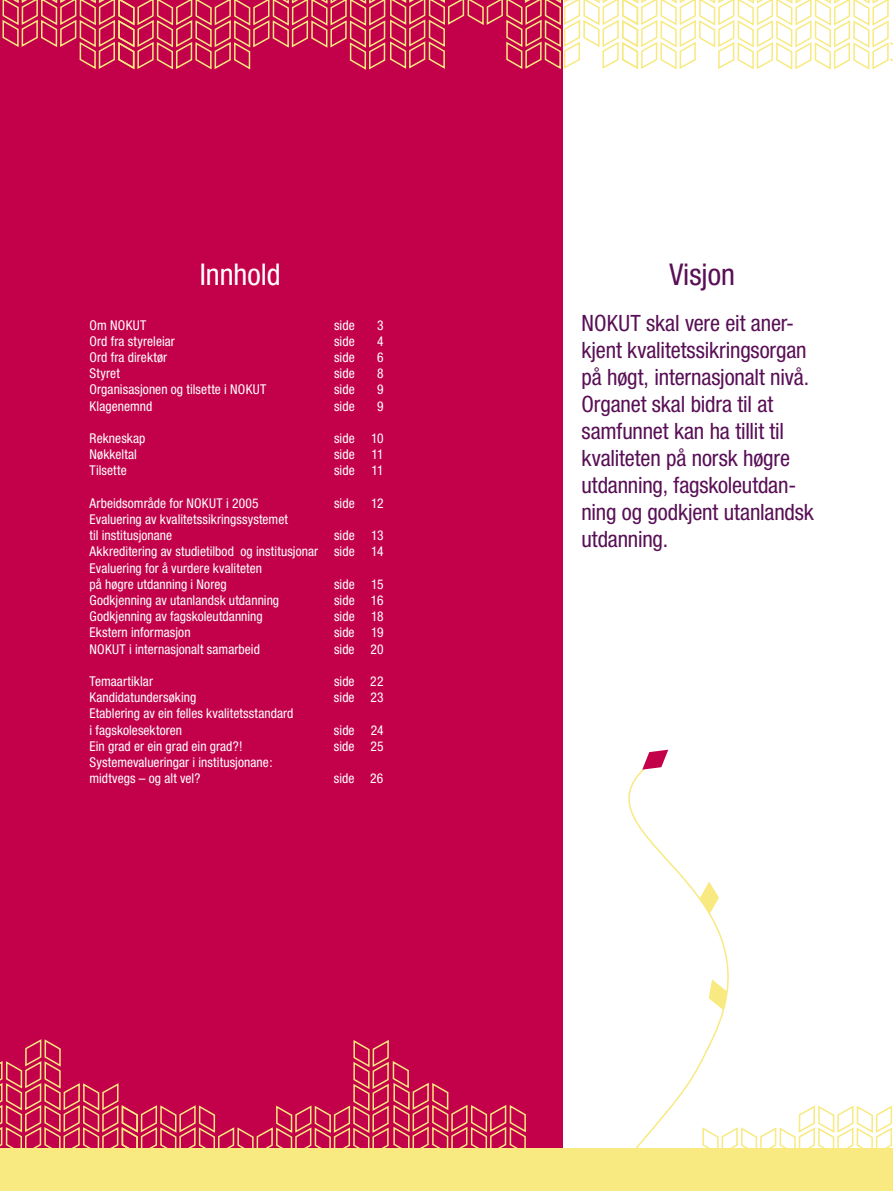
<style>
.page{position:relative;width:893px;height:1191px;background:#fff}
.page>*{position:absolute;margin:0;border:0;box-sizing:border-box;transform-origin:0 0}
.t1{font:condensed 30px "Helvetica Neue";color:#fff}
.t2{font:condensed 30px "Helvetica Neue";color:#590f56}
.t3{font:condensed 22.5px/27px "Helvetica Neue";letter-spacing:-.005em;color:#590f56}
.t4{font:condensed 13.5px/16.2px "Helvetica Neue";letter-spacing:.005em;color:#fff}
</style>
<div class="page">
<div style="left:0;top:0;width:562px;height:1191px;background:#c3004a"></div>
<div style="left:0;top:1148px;width:893px;height:43px;background:#f8e981"></div>
<svg style="left:0;top:1039px;width:893px;height:109px"></svg>
<svg style="left:2px;top:0;width:891px;height:71px"></svg>
<svg style="left:551px;top:756px;width:237px;height:392px"></svg>
<svg style="left:700px;top:881px;width:19px;height:33px"></svg>
<svg style="left:709px;top:979px;width:18px;height:31px"></svg>
<svg style="left:642px;top:749px;width:26px;height:20px"></svg>
<h1 class="t1" style="left:200px;top:256px;width:83px">Innhold</h1>
<p class="t4" style="left:90px;top:316px;width:58px">Om NOKUT</p>
<p class="t4" style="left:334px;top:316px;width:22px">side</p>
<p class="t4" style="left:377px;top:316px;width:8px">3</p>
<p class="t4" style="left:90px;top:333px;width:87px">Ord fra styreleiar</p>
<p class="t4" style="left:334px;top:333px;width:22px">side</p>
<p class="t4" style="left:377px;top:333px;width:8px">4</p>
<p class="t4" style="left:90px;top:349px;width:79px">Ord fra direktør</p>
<p class="t4" style="left:334px;top:349px;width:22px">side</p>
<p class="t4" style="left:377px;top:349px;width:8px">6</p>
<p class="t4" style="left:90px;top:365px;width:32px">Styret</p>
<p class="t4" style="left:334px;top:365px;width:22px">side</p>
<p class="t4" style="left:377px;top:365px;width:8px">8</p>
<p class="t4" style="left:90px;top:381px;width:178px">Organisasjonen og tilsette i NOKUT</p>
<p class="t4" style="left:334px;top:381px;width:22px">side</p>
<p class="t4" style="left:377px;top:381px;width:8px">9</p>
<p class="t4" style="left:90px;top:397px;width:64px">Klagenemnd</p>
<p class="t4" style="left:334px;top:397px;width:22px">side</p>
<p class="t4" style="left:377px;top:397px;width:8px">9</p>
<p class="t4" style="left:90px;top:430px;width:57px">Rekneskap</p>
<p class="t4" style="left:334px;top:430px;width:51px">side 10</p>
<p class="t4" style="left:90px;top:446px;width:49px">Nøkkeltal</p>
<p class="t4" style="left:334px;top:446px;width:51px">side 11</p>
<p class="t4" style="left:90px;top:462px;width:39px">Tilsette</p>
<p class="t4" style="left:334px;top:462px;width:51px">side 11</p>
<p class="t4" style="left:90px;top:495px;width:171px">Arbeidsområde for NOKUT i 2005</p>
<p class="t4" style="left:334px;top:495px;width:51px">side 12</p>
<p class="t4" style="left:90px;top:511px;width:200px">Evaluering av kvalitetssikringssystemet til institusjonane</p>
<p class="t4" style="left:89px;top:527px;width:296px;text-indent:245px">side 13<br>Akkreditering av studietilbod og institusjonar side 14<br>Evaluering for å vurdere kvaliteten<br>på høgre utdanning i Noreg</p>
<p class="t4" style="left:334px;top:576px;width:51px">side 15</p>
<p class="t4" style="left:89px;top:592px;width:191px">Godkjenning av utanlandsk utdanning</p>
<p class="t4" style="left:334px;top:592px;width:51px">side 16</p>
<p class="t4" style="left:89px;top:608px;width:175px">Godkjenning av fagskoleutdanning</p>
<p class="t4" style="left:334px;top:608px;width:51px">side 18</p>
<p class="t4" style="left:89px;top:624px;width:103px">Ekstern informasjon</p>
<p class="t4" style="left:334px;top:624px;width:51px">side 19</p>
<p class="t4" style="left:89px;top:640px;width:172px">NOKUT i internasjonalt samarbeid</p>
<p class="t4" style="left:334px;top:640px;width:51px">side 20</p>
<p class="t4" style="left:89px;top:673px;width:65px">Temaartiklar</p>
<p class="t4" style="left:334px;top:673px;width:51px">side 22</p>
<p class="t4" style="left:89px;top:689px;width:108px">Kandidatundersøking</p>
<p class="t4" style="left:334px;top:689px;width:51px">side 23</p>
<p class="t4" style="left:89px;top:705px;width:206px">Etablering av ein felles kvalitetsstandard i fagskolesektoren</p>
<p class="t4" style="left:334px;top:721px;width:51px">side 24</p>
<p class="t4" style="left:89px;top:738px;width:155px">Ein grad er ein grad ein grad?!</p>
<p class="t4" style="left:334px;top:738px;width:51px">side 25</p>
<p class="t4" style="left:89px;top:754px;width:185px">Systemevalueringar i institusjonane: midtvegs – og alt vel?</p>
<p class="t4" style="left:334px;top:770px;width:51px">side 26</p>
<h1 class="t2" style="left:669px;top:256px;width:67px">Visjon</h1>
<h2 class="t3" style="left:581px;top:309px;width:234px">NOKUT skal vere eit aner&shy;kjent kvalitetssikringsorgan på høgt, internasjonalt nivå.<br>Organet skal bidra til at samfunnet kan ha tillit til kvaliteten på norsk høgre utdanning, fagskoleutdan&shy;ning og godkjent utanlandsk utdanning.</h2>
</div>
